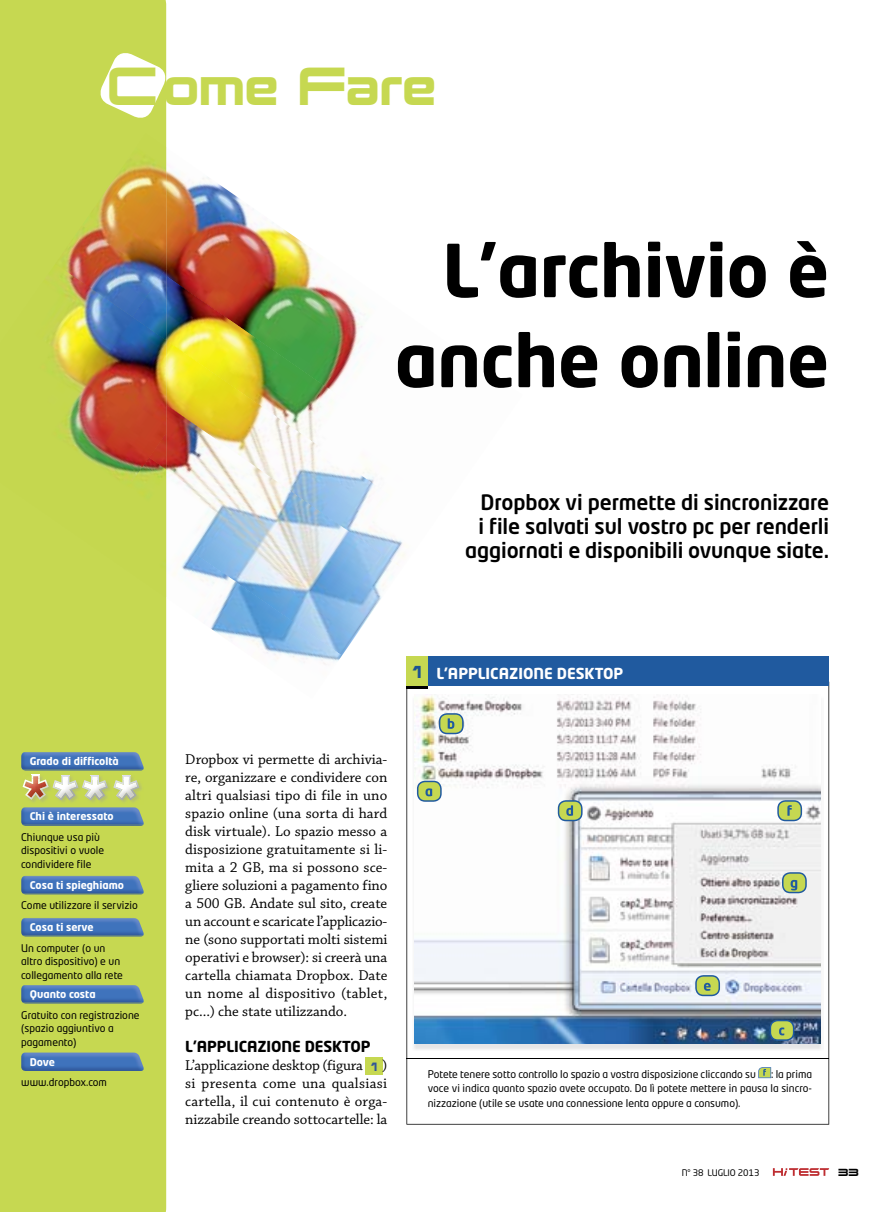
<style>
.page{position:relative;width:893px;height:1212px;background:#fff}
.page>*{position:absolute;margin:0;border:0;box-sizing:border-box;transform-origin:0 0}
.t1{font:700 72px/90px "Neo Tech Pro";letter-spacing:-.005em;color:#000;text-align:right}
.t2{font:46.8px "Korataki";color:#c6d851;scale:.85 1}
.t3{font:500 21px/24px "Neo Tech Pro";letter-spacing:-.005em;color:#000;text-align:right}
.t4{font:15px/18px "Chaparral Pro";letter-spacing:.005em;color:#000;text-align:justify}
.t5{font:700 15px "Neo Tech Pro";color:#fff}
.t6{font:700 15px "Neo Tech Pro";letter-spacing:-.005em;color:#000}
.t7{font:10.5px/13.5px "Neo Tech Pro";color:#000}
.t8{font:700 10.5px "Neo Tech Pro";color:#fff}
.t9{font:9px "Neo Tech Pro";letter-spacing:-.01em;color:#000}
.t10{font:9px "Korataki";color:#000}
.s1{font-family:"Korataki";font-weight:400;font-size:15.15px;color:#1b5292}
.s2{font-family:"Korataki";font-size:10.5px;color:#305697}
</style>
<div class="page">
<div style="left:0;top:0;width:166px;height:1212px;background:#c6d851"></div>
<svg style="left:96px;top:49px;width:71px;height:73px"></svg>
<svg style="left:773px;top:1168px;width:56px;height:8px"></svg>
<img style="left:166px;top:148px;width:163px;height:128px">
<img style="left:166px;top:276px;width:196px;height:64px">
<img style="left:166px;top:340px;width:239px;height:218px">
<img style="left:166px;top:405px;width:236px;height:251px">
<img style="left:166px;top:533px;width:176px;height:166px">
<img style="left:0;top:263px;width:166px;height:281px">
<img style="left:55px;top:133px;width:111px;height:184px">
<img style="left:132px;top:268px;width:34px;height:73px">
<img style="left:89px;top:457px;width:77px;height:141px">
<img style="left:149px;top:433px;width:17px;height:37px">
<div style="left:365px;top:1058px;width:17px;height:17px;background:#c6d851"></div>
<img style="left:24px;top:1052px;width:111px;height:1px">
<img style="left:23px;top:1070px;width:120px;height:1px">
<img style="left:21px;top:1053px;width:123px;height:17px">
<img style="left:23px;top:769px;width:120px;height:1px">
<img style="left:21px;top:752px;width:123px;height:17px">
<img style="left:23px;top:825px;width:120px;height:1px">
<img style="left:21px;top:807px;width:123px;height:18px">
<img style="left:23px;top:893px;width:120px;height:1px">
<img style="left:21px;top:876px;width:123px;height:17px">
<img style="left:23px;top:935px;width:120px;height:1px">
<img style="left:21px;top:918px;width:123px;height:17px">
<img style="left:23px;top:1002px;width:120px;height:1px">
<img style="left:21px;top:985px;width:123px;height:17px">
<img style="left:23px;top:775px;width:120px;height:29px">
<svg style="left:91px;top:775px;width:8px;height:5px"></svg>
<img style="left:82px;top:780px;width:26px;height:20px">
<svg style="left:61px;top:775px;width:8px;height:5px"></svg>
<img style="left:54px;top:780px;width:24px;height:20px">
<svg style="left:122px;top:775px;width:8px;height:4px"></svg>
<img style="left:113px;top:779px;width:26px;height:21px">
<svg style="left:52px;top:775px;width:2px;height:28px"></svg>
<svg style="left:23px;top:775px;width:17px;height:4px"></svg>
<img style="left:23px;top:779px;width:26px;height:21px">
<svg style="left:406px;top:686px;width:423px;height:438px"></svg>
<div style="left:406px;top:656px;width:423px;height:30px;background:#205a9f"></div>
<svg style="left:758px;top:1067px;width:13px;height:11px"></svg>
<div style="left:406px;top:656px;width:22px;height:30px;background:#c6d851"></div>
<hr style="left:406px;top:686px;width:22px;height:2px;background:#000">
<hr style="left:406px;top:1059px;width:423px;height:1px;background:#000">
<img style="left:413px;top:696px;width:410px;height:354px">
<img style="left:415px;top:694px;width:406px;height:350px">
<svg style="left:417px;top:781px;width:25px;height:21px"></svg>
<svg style="left:782px;top:872px;width:25px;height:21px"></svg>
<svg style="left:777px;top:800px;width:25px;height:21px"></svg>
<svg style="left:695px;top:975px;width:25px;height:21px"></svg>
<svg style="left:558px;top:800px;width:25px;height:21px"></svg>
<svg style="left:770px;top:1020px;width:24px;height:21px"></svg>
<svg style="left:439px;top:713px;width:25px;height:21px"></svg>
<h2 class="t2" style="left:107px;top:59px;width:388px">Come Fare</h2>
<p class="t8" style="left:30px;top:754px;width:91px">Grado di difficoltà</p>
<p class="t8" style="left:30px;top:810px;width:86px">Chi è interessato</p>
<p class="t7" style="left:21px;top:830px;width:84px">Chiunque usa più dispositivi o vuole condividere file</p>
<p class="t7" style="left:21px;top:899px;width:118px">Come utilizzare il servizio</p>
<p class="t7" style="left:21px;top:941px;width:103px">Un computer (o un altro dispositivo) e un collegamento alla rete</p>
<p class="t7" style="left:21px;top:1008px;width:120px">Gratuito con registrazione (spazio aggiuntivo a pagamento)</p>
<p class="t8" style="left:30px;top:1055px;width:27px">Dove</p>
<p class="t7" style="left:21px;top:1075px;width:87px">www.dropbox.com</p>
<p class="t8" style="left:30px;top:878px;width:96px">Cosa ti spieghiamo</p>
<p class="t8" style="left:30px;top:920px;width:65px">Cosa ti serve</p>
<p class="t8" style="left:30px;top:987px;width:67px">Quanto costa</p>
<h1 class="t1" style="left:395px;top:224px;width:436px">L’archivio è anche online</h1>
<h3 class="t3" style="left:465px;top:490px;width:366px">Dropbox vi permette di sincronizzare<br>i file salvati sul vostro pc per renderli aggiornati e disponibili ovunque siate.</h3>
<p class="t5" style="left:413px;top:664px;width:212px"><span class="s1">1</span> L’APPLICAZIONE DESKTOP</p>
<p class="t4" style="left:185px;top:751px;width:204px">Dropbox vi permette di archivia&shy;re, organizzare e condividere con altri qualsiasi tipo di file in uno spazio online (una sorta di hard disk virtuale). Lo spazio messo a disposizione gratuitamente si li&shy;mita a 2 GB, ma si possono sce&shy;gliere soluzioni a pagamento fino a 500 GB. Andate sul sito, create un account e scaricate l’applicazio&shy;ne (sono supportati molti sistemi operativi e browser): si creerà una cartella chiamata Dropbox. Date un nome al dispositivo (tablet, pc...) che state utilizzando.</p>
<p class="t6" style="left:185px;top:1037px;width:187px">L’APPLICAZIONE DESKTOP</p>
<p class="t4" style="left:185px;top:1057px;width:204px">L’applicazione desktop (figura <span class="s2">1</span> ) si presenta come una qualsiasi cartella, il cui contenuto è orga&shy;nizzabile creando sottocartelle: la</p>
<p class="t7" style="left:428px;top:1067px;width:386px;line-height:14.2px;text-align:justify;text-indent:343px">: la prima voce vi indica quanto spazio avete occupato. Da lì potete mettere in pausa la sincro&shy;nizzazione (utile se usate una connessione lenta oppure a consumo).</p>
<p class="t7" style="left:428px;top:1067px;width:330px">Potete tenere sotto controllo lo spazio a vostra disposizione cliccando su</p>
<p class="t9" style="left:682px;top:1167px;width:79px">N° 38 LUGLIO 2013</p>
<p class="t10" style="left:838px;top:1167px;width:22px">33</p>
</div>
